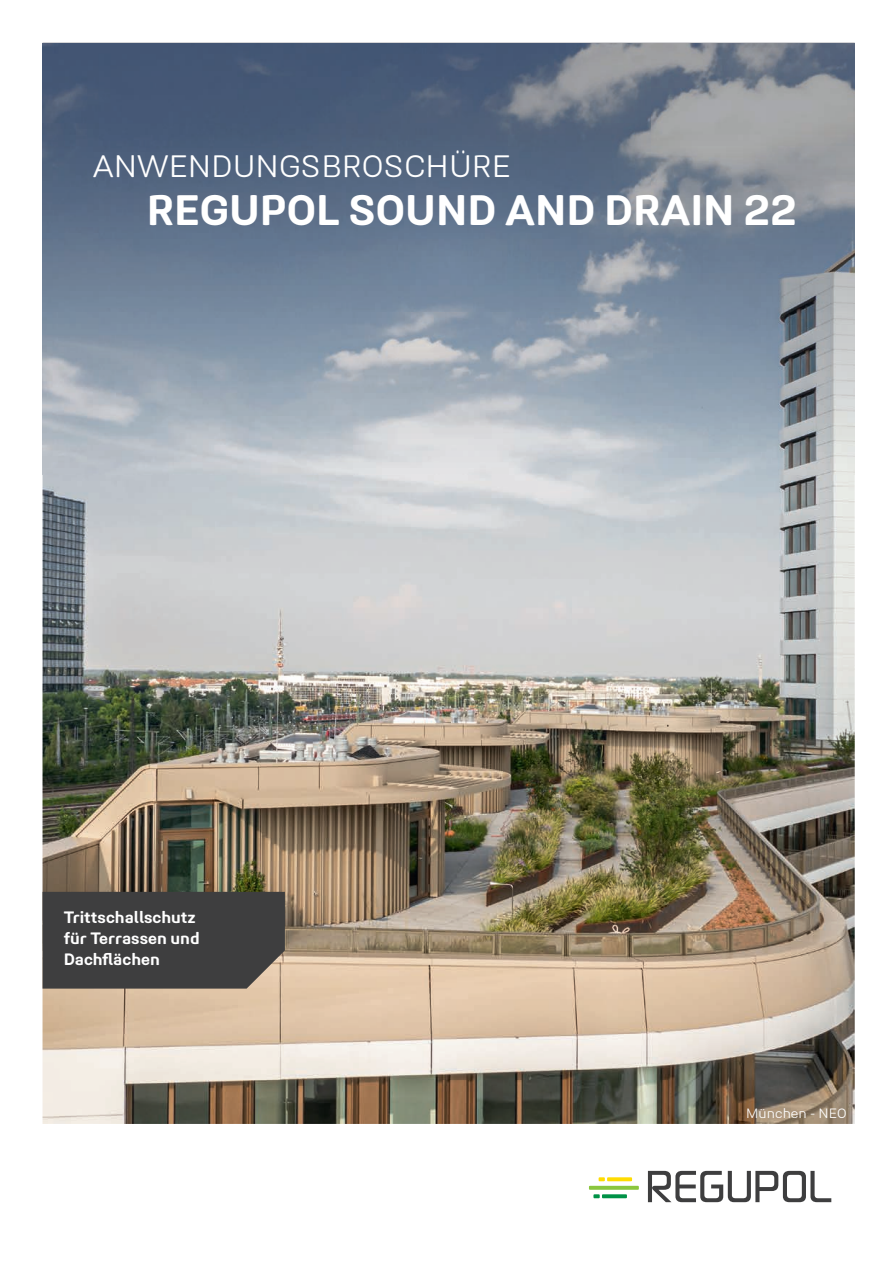
<style>
.page{position:relative;width:893px;height:1263px;background:#fff}
.page>*{position:absolute;margin:0;border:0;box-sizing:border-box;transform-origin:0 0}
.t1{font:700 42.6px "Midpoint Pro";color:#fff}
.t2{font:300 30.9px "Midpoint Pro";color:#fff}
.t3{font:700 16.5px/21px "Midpoint Pro";color:#fff}
.t4{font:300 13.5px "Midpoint Pro";color:#fff}
</style>
<div class="page">
<svg style="left:648px;top:1171px;width:183px;height:31px"></svg>
<svg style="left:589px;top:1186px;width:50px;height:4px"></svg>
<svg style="left:602px;top:1194px;width:25px;height:4px"></svg>
<svg style="left:593px;top:1194px;width:7px;height:4px"></svg>
<svg style="left:607px;top:1177px;width:25px;height:4px"></svg>
<svg style="left:599px;top:1177px;width:6px;height:4px"></svg>
<img style="left:43px;top:474px;width:812px;height:650px">
<img style="left:43px;top:43px;width:812px;height:431px">
<div style="left:43px;top:892px;width:242px;height:96px;background:#3e3e3f"></div>
<h2 class="t2" style="left:93px;top:147px;width:420px">ANWENDUNGSBROSCHÜRE</h2>
<h1 class="t1" style="left:147px;top:183px;width:652px">REGUPOL SOUND AND DRAIN 22</h1>
<p class="t3" style="left:64px;top:907px;width:137px">Trittschallschutz für Terrassen und<br>Dachflächen</p>
<p class="t4" style="left:746px;top:1105px;width:102px">München - NEO</p>
</div>
